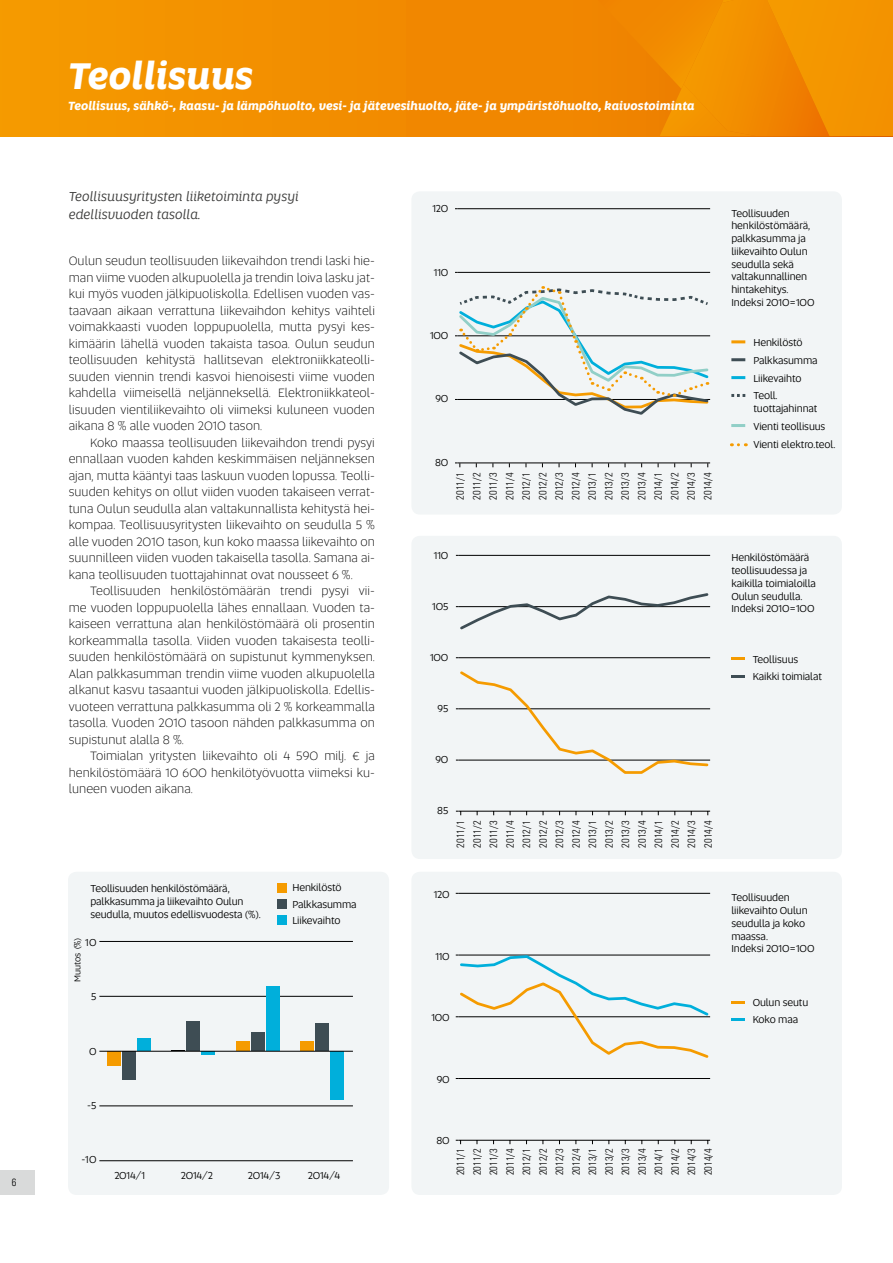
<style>
.page{position:relative;width:893px;height:1263px;background:#fff}
.page>*{position:absolute;margin:0;border:0;box-sizing:border-box;transform-origin:0 0}
.t1{font:italic 700 37.5px "Altis";color:#fff}
.t2{font:italic 13.5px/18.8px "Altis";color:#3a3a39}
.t3{font:300 12.75px/16.5px "Altis";letter-spacing:.005em;color:#000;text-align:justify}
.t4{font:italic 700 12px "Altis";color:#fff}
.t5{font:10.5px/12.8px "Altis";letter-spacing:-.01em;color:#000}
.t6{font:300 condensed 10.5px/16.5px "Univers LT Std";color:#000;text-align:justify}
.t7{font:9px "Altis";letter-spacing:-.02em;color:#000}
</style>
<div class="page">
<div style="left:0;top:1171px;width:35px;height:24px;background:#d9dada"></div>
<div style="left:0;top:0;width:893px;height:136px;background:#f39200"></div>
<div style="left:406px;top:0;width:487px;height:136px;background:#f18700"></div>
<svg style="left:660px;top:0;width:233px;height:136px"></svg>
<div style="left:411px;top:191px;width:431px;height:323px;background:#f2f5f6;border-radius:9px"></div>
<div style="left:411px;top:536px;width:431px;height:323px;background:#f2f5f6;border-radius:9px"></div>
<div style="left:411px;top:872px;width:431px;height:323px;background:#f2f5f6;border-radius:9px"></div>
<div style="left:68px;top:872px;width:321px;height:323px;background:#f2f5f6;border-radius:9px"></div>
<div style="left:277px;top:883px;width:9px;height:9px;background:#f59b00"></div>
<div style="left:277px;top:899px;width:9px;height:9px;background:#3e4d54"></div>
<div style="left:277px;top:916px;width:9px;height:9px;background:#00afdb"></div>
<hr style="left:731px;top:657px;width:14px;height:3px;background:#f59b00">
<hr style="left:731px;top:675px;width:14px;height:3px;background:#3e4d54">
<hr style="left:731px;top:1001px;width:14px;height:3px;background:#f59b00">
<hr style="left:731px;top:1018px;width:14px;height:3px;background:#00afdb">
<svg style="left:731px;top:394px;width:14px;height:3px"></svg>
<hr style="left:731px;top:340px;width:14px;height:3px;background:#f59b00">
<hr style="left:731px;top:358px;width:14px;height:3px;background:#3e4d54">
<hr style="left:731px;top:376px;width:14px;height:3px;background:#00afdb">
<svg style="left:738px;top:443px;width:8px;height:3px"></svg>
<hr style="left:731px;top:424px;width:14px;height:3px;background:#91cfc7">
<hr style="left:104px;top:1160px;width:249px;height:1px;background:#000">
<hr style="left:104px;top:1105px;width:249px;height:1px;background:#000">
<hr style="left:104px;top:996px;width:249px;height:1px;background:#000">
<hr style="left:104px;top:941px;width:249px;height:1px;background:#000">
<div style="left:107px;top:1051px;width:13px;height:14px;background:#f59b00"></div>
<div style="left:122px;top:1051px;width:13px;height:28px;background:#3e4d54"></div>
<div style="left:137px;top:1039px;width:14px;height:12px;background:#00afdb"></div>
<div style="left:186px;top:1022px;width:14px;height:29px;background:#3e4d54"></div>
<hr style="left:201px;top:1051px;width:14px;height:4px;background:#00afdb">
<div style="left:236px;top:1041px;width:13px;height:10px;background:#f59b00"></div>
<div style="left:251px;top:1032px;width:14px;height:19px;background:#3e4d54"></div>
<div style="left:266px;top:986px;width:14px;height:65px;background:#00afdb"></div>
<div style="left:300px;top:1041px;width:14px;height:10px;background:#f59b00"></div>
<div style="left:315px;top:1024px;width:14px;height:27px;background:#3e4d54"></div>
<div style="left:330px;top:1051px;width:14px;height:48px;background:#00afdb"></div>
<hr style="left:99px;top:1051px;width:254px;height:1px;background:#000">
<hr style="left:457px;top:463px;width:253px;height:1px;background:#000">
<hr style="left:457px;top:272px;width:253px;height:1px;background:#000">
<hr style="left:457px;top:208px;width:253px;height:1px;background:#000">
<svg style="left:455px;top:463px;width:6px;height:4px"></svg>
<svg style="left:455px;top:286px;width:256px;height:129px"></svg>
<hr style="left:458px;top:811px;width:252px;height:1px;background:#000">
<hr style="left:458px;top:657px;width:252px;height:1px;background:#000">
<hr style="left:458px;top:555px;width:252px;height:1px;background:#000">
<svg style="left:456px;top:671px;width:254px;height:103px"></svg>
<svg style="left:456px;top:593px;width:254px;height:37px"></svg>
<hr style="left:458px;top:1140px;width:252px;height:1px;background:#000">
<hr style="left:458px;top:1078px;width:252px;height:1px;background:#000">
<hr style="left:458px;top:893px;width:252px;height:1px;background:#000">
<svg style="left:456px;top:954px;width:255px;height:104px"></svg>
<p class="t6" style="left:12px;top:1173px;width:6px">6</p>
<h1 class="t1" style="left:68px;top:48px;width:187px">Teollisuus</h1>
<p class="t4" style="left:68px;top:97px;width:628px">Teollisuus, sähkö-, kaasu- ja lämpöhuolto, vesi- ja jätevesihuolto, jäte- ja ympäristöhuolto, kaivostoiminta</p>
<p class="t2" style="left:69px;top:186px;width:231px">Teollisuusyritysten liiketoiminta pysyi edellisvuoden tasolla.</p>
<p class="t3" style="left:69px;top:252px;width:308px">Oulun seudun teollisuuden liikevaihdon trendi laski hie&shy;man viime vuoden alkupuolella ja trendin loiva lasku jat&shy;kui myös vuoden jälkipuoliskolla. Edellisen vuoden vas&shy;taavaan aikaan verrattuna liikevaihdon kehitys vaihteli voimakkaasti vuoden loppupuolella, mutta pysyi kes&shy;kimäärin lähellä vuoden takaista tasoa. Oulun seudun teollisuuden kehitystä hallitsevan elektroniikkateolli&shy;suuden viennin trendi kasvoi hienoisesti viime vuoden kahdella viimeisellä neljänneksellä. Elektroniikkateol&shy;lisuuden vientiliikevaihto oli viimeksi kuluneen vuoden aikana 8 % alle vuoden 2010 tason.</p>
<p class="t3" style="left:69px;top:434px;width:308px;text-indent:21px">Koko maassa teollisuuden liikevaihdon trendi pysyi ennallaan vuoden kahden keskimmäisen neljänneksen ajan, mutta kääntyi taas laskuun vuoden lopussa. Teolli&shy;suuden kehitys on ollut viiden vuoden takaiseen verrat&shy;tuna Oulun seudulla alan valtakunnallista kehitystä hei&shy;kompaa. Teollisuusyritysten liikevaihto on seudulla 5 % alle vuoden 2010 tason, kun koko maassa liikevaihto on suunnilleen viiden vuoden takaisella tasolla. Samana ai&shy;kana teollisuuden tuottajahinnat ovat nousseet 6 %.</p>
<p class="t3" style="left:69px;top:582px;width:308px;text-indent:21px">Teollisuuden henkilöstömäärän trendi pysyi vii&shy;me vuoden loppupuolella lähes ennallaan. Vuoden ta&shy;kaiseen verrattuna alan henkilöstömäärä oli prosentin korkeammalla tasolla. Viiden vuoden takaisesta teolli&shy;suuden henkilöstömäärä on supistunut kymmenyksen.<br>Alan palkkasumman trendin viime vuoden alkupuolella alkanut kasvu tasaantui vuoden jälkipuoliskolla. Edellis&shy;vuoteen verrattuna palkkasumma oli 2 % korkeammalla tasolla. Vuoden 2010 tasoon nähden palkkasumma on supistunut alalla 8 %.</p>
<p class="t3" style="left:69px;top:747px;width:308px;text-indent:21px">Toimialan yritysten liikevaihto oli 4 590 milj. € ja henkilöstömäärä 10 600 henkilötyövuotta viimeksi ku&shy;luneen vuoden aikana.</p>
<p class="t5" style="left:90px;top:882px;width:172px">Teollisuuden henkilöstömäärä, palkkasumma ja liikevaihto Oulun seudulla, muutos edellisvuodesta (%).</p>
<p class="t5" style="left:292px;top:879px;width:66px;line-height:16.5px">Henkilöstö<br>Palkkasumma<br>Liikevaihto</p>
<p class="t7" style="left:71px;top:982px;width:46px;rotate:-90deg">Muutos (%)</p>
<p class="t5" style="left:85px;top:936px;width:13px">10</p>
<p class="t5" style="left:91px;top:990px;width:7px">5</p>
<p class="t5" style="left:89px;top:1044px;width:9px">0</p>
<p class="t5" style="left:87px;top:1099px;width:11px">-5</p>
<p class="t5" style="left:82px;top:1153px;width:16px">-10</p>
<p class="t5" style="left:114px;top:1168px;width:32px">2014/1</p>
<p class="t5" style="left:181px;top:1168px;width:34px">2014/2</p>
<p class="t5" style="left:248px;top:1168px;width:34px">2014/3</p>
<p class="t5" style="left:308px;top:1168px;width:34px">2014/4</p>
<p class="t5" style="left:432px;top:202px;width:17px">120</p>
<p class="t5" style="left:434px;top:265px;width:16px">110</p>
<p class="t5" style="left:430px;top:329px;width:20px">100</p>
<p class="t5" style="left:435px;top:392px;width:14px">90</p>
<p class="t5" style="left:435px;top:455px;width:15px">80</p>
<p class="t6" style="left:452px;top:500px;width:28px;rotate:-90deg">2011/1<br>2011/2<br>2011/3<br>2011/4<br>2012/1<br>2012/2<br>2012/3<br>2012/4<br>2013/1<br>2013/2<br>2013/3<br>2013/4<br>2014/1<br>2014/2<br>2014/3<br>2014/4</p>
<p class="t5" style="left:731px;top:206px;width:85px">Teollisuuden henkilöstömäärä, palkkasumma ja liikevaihto Oulun seudulla sekä valtakunnallinen hintakehitys.<br>Indeksi 2010=100</p>
<p class="t5" style="left:753px;top:333px;width:66px;line-height:17.9px">Henkilöstö<br>Palkkasumma<br>Liikevaihto<br>Teoll.</p>
<p class="t5" style="left:753px;top:399px;width:84px;line-height:17.9px">tuottajahinnat<br>Vienti teollisuus<br>Vienti elektro.teol.</p>
<p class="t5" style="left:434px;top:549px;width:16px">110</p>
<p class="t5" style="left:432px;top:600px;width:18px">105</p>
<p class="t5" style="left:430px;top:651px;width:20px">100</p>
<p class="t5" style="left:438px;top:702px;width:12px">95</p>
<p class="t5" style="left:435px;top:753px;width:14px">90</p>
<p class="t5" style="left:437px;top:804px;width:13px">85</p>
<p class="t6" style="left:452px;top:847px;width:28px;rotate:-90deg">2011/1<br>2011/2<br>2011/3<br>2011/4<br>2012/1<br>2012/2<br>2012/3<br>2012/4<br>2013/1<br>2013/2<br>2013/3<br>2013/4<br>2014/1<br>2014/2<br>2014/3<br>2014/4</p>
<p class="t5" style="left:434px;top:888px;width:17px">120</p>
<p class="t5" style="left:435px;top:949px;width:16px">110</p>
<p class="t5" style="left:431px;top:1011px;width:20px">100</p>
<p class="t5" style="left:731px;top:551px;width:86px">Henkilöstömäärä teollisuudessa ja kaikilla toimialoilla<br>Oulun seudulla.<br>Indeksi 2010=100</p>
<p class="t5" style="left:753px;top:651px;width:71px;line-height:16.5px">Teollisuus<br>Kaikki toimialat</p>
<p class="t5" style="left:731px;top:891px;width:85px">Teollisuuden liikevaihto Oulun seudulla ja koko maassa.<br>Indeksi 2010=100</p>
<p class="t5" style="left:753px;top:994px;width:57px;line-height:16.5px">Oulun seutu<br>Koko maa</p>
<p class="t5" style="left:437px;top:1072px;width:14px">90</p>
<p class="t5" style="left:436px;top:1134px;width:15px">80</p>
<p class="t6" style="left:452px;top:1175px;width:28px;rotate:-90deg">2011/1<br>2011/2<br>2011/3<br>2011/4<br>2012/1<br>2012/2<br>2012/3<br>2012/4<br>2013/1<br>2013/2<br>2013/3<br>2013/4<br>2014/1<br>2014/2<br>2014/3<br>2014/4</p>
</div>
